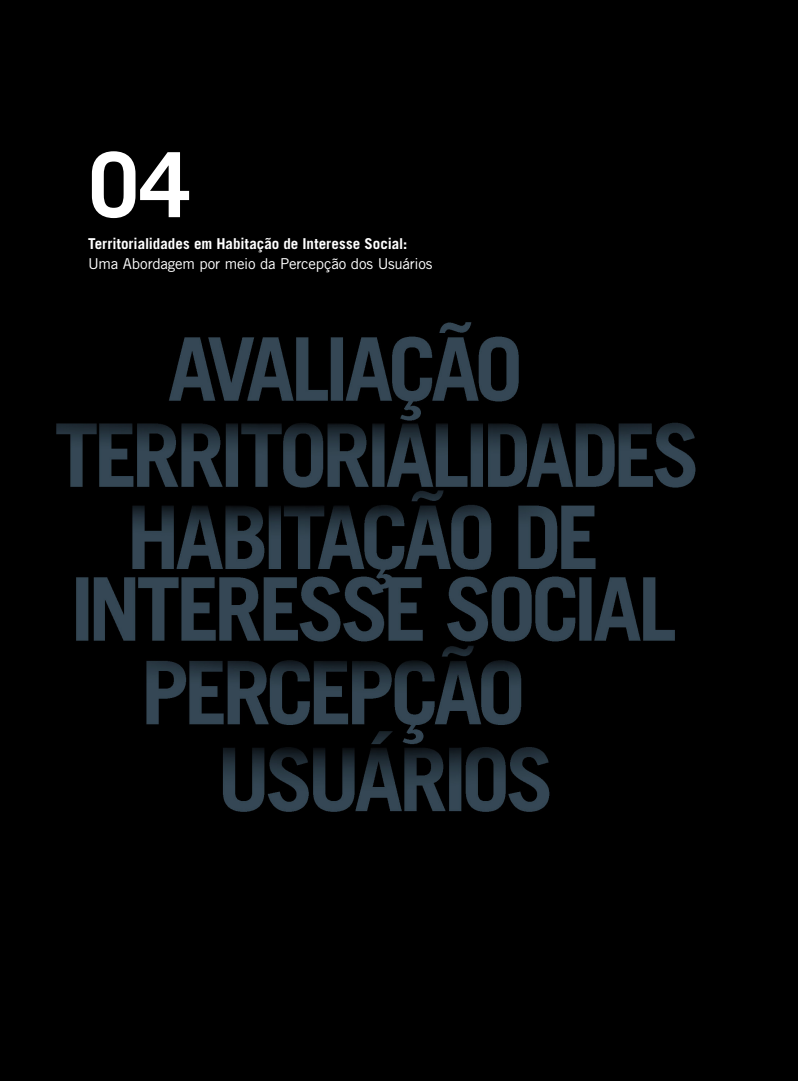
<style>
.page{position:relative;width:798px;height:1081px;background:#fff}
.page>*{position:absolute;margin:0;border:0;box-sizing:border-box;transform-origin:0 0}
.t1{font:700 90px "Trade Gothic LT Std";color:#fff}
.t2{font:700 15px "Trade Gothic LT Std";color:#fff}
.t3{font:15px "Trade Gothic LT Std";letter-spacing:-.015em;color:#fff}
</style>
<div class="page">
<img style="left:0;top:0;width:797px;height:1081px">
<hr style="left:0;top:964px;width:45px;height:1px;background:#000">
<h1 class="t1" style="left:89px;top:130px;width:103px">04</h1>
<p class="t2" style="left:88px;top:235px;width:320px">Territorialidades em Habitação de Interesse Social:</p>
<p class="t3" style="left:88px;top:255px;width:345px">Uma Abordagem por meio da Percepção dos Usuários</p>
</div>
